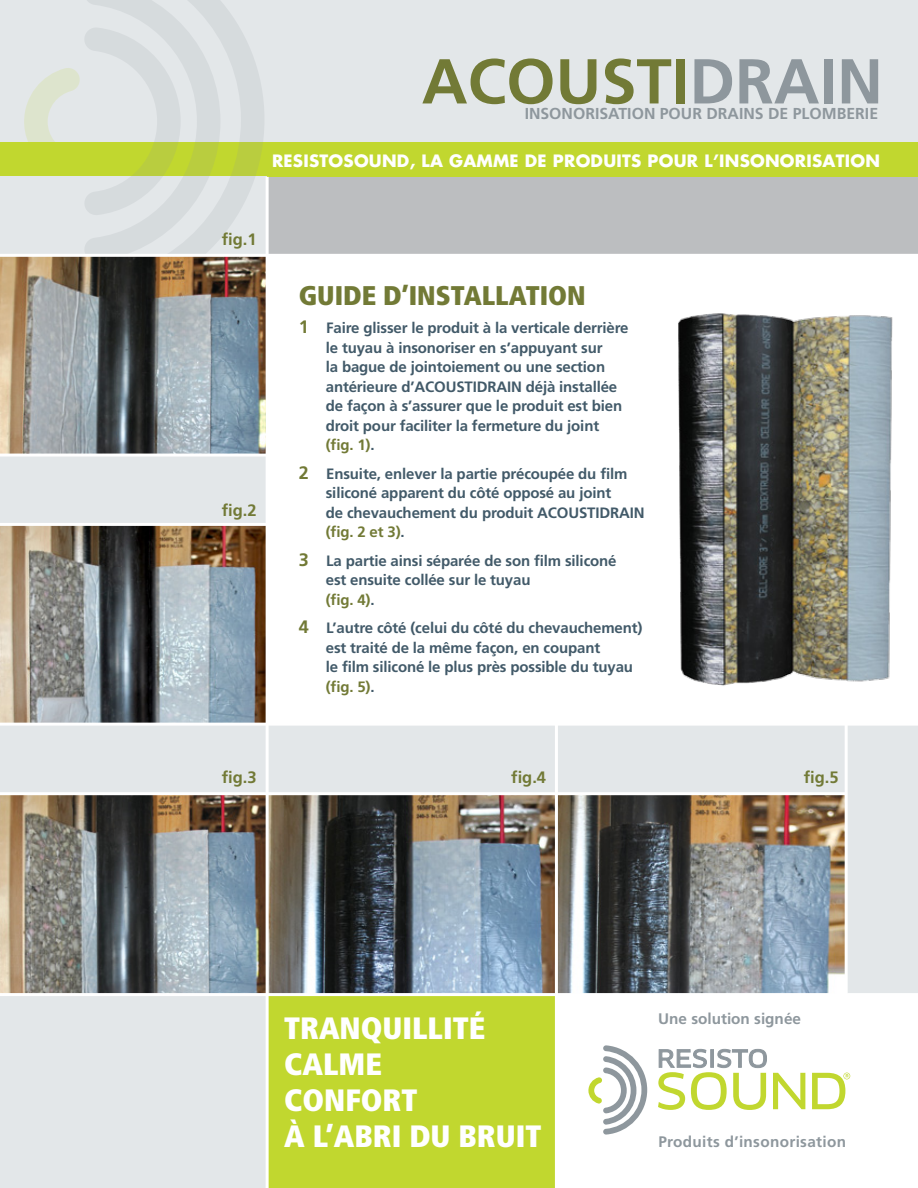
<style>
.page{position:relative;width:918px;height:1188px;background:#fff}
.page>*{position:absolute;margin:0;border:0;box-sizing:border-box;transform-origin:0 0}
.t1{font:700 63.3px "Frutiger";color:#727a36}
.t2{font:900 condensed 30.9px/36px "Frutiger";color:#fff}
.t3{font:900 condensed 27px "Frutiger";color:#727a36}
.t4{font:700 16.65px "Futura";letter-spacing:.015em;color:#fff}
.t5{font:700 16.5px "Frutiger";color:#727a36}
.t6{font:700 15.9px "Frutiger";color:#8e979d}
.t7{font:700 15.3px "Frutiger";letter-spacing:.02em;color:#8e979d}
.t8{font:700 15.3px "Frutiger";color:#8e979d}
.t9{font:700 15px/19.5px "Frutiger";letter-spacing:-.01em;color:#425a69}
.s1{color:#8e979d}
.s2{font-size:18px;color:#727a36}
.s3{color:#727a36}
</style>
<div class="page">
<div style="left:267px;top:164px;width:651px;height:91px;background:#bcbec0"></div>
<div style="left:0;top:0;width:918px;height:157px;background:#e3e7e9"></div>
<div style="left:0;top:142px;width:918px;height:35px;background:#c1d72f"></div>
<div style="left:0;top:177px;width:267px;height:1011px;background:#e3e7e9"></div>
<svg style="left:24px;top:68px;width:60px;height:109px"></svg>
<svg style="left:84px;top:0;width:181px;height:253px"></svg>
<img style="left:678px;top:313px;width:215px;height:373px">
<div style="left:267px;top:990px;width:289px;height:198px;background:#c1d72f"></div>
<div style="left:556px;top:794px;width:362px;height:201px;background:#e3e7e9"></div>
<div style="left:267px;top:724px;width:651px;height:70px;background:#e3e7e9"></div>
<img style="left:0;top:526px;width:266px;height:197px">
<img style="left:0;top:795px;width:845px;height:198px">
<hr style="left:555px;top:724px;width:3px;height:464px;background:#fff">
<hr style="left:845px;top:724px;width:3px;height:269px;background:#fff">
<hr style="left:0;top:993px;width:918px;height:3px;background:#fff">
<hr style="left:0;top:792px;width:846px;height:3px;background:#fff">
<hr style="left:0;top:723px;width:918px;height:3px;background:#fff">
<hr style="left:0;top:523px;width:267px;height:3px;background:#fff">
<img style="left:0;top:257px;width:266px;height:197px">
<hr style="left:266px;top:177px;width:3px;height:1011px;background:#fff">
<hr style="left:0;top:454px;width:267px;height:3px;background:#fff">
<hr style="left:0;top:254px;width:918px;height:3px;background:#fff">
<svg style="left:773px;top:1073px;width:32px;height:36px"></svg>
<svg style="left:658px;top:1049px;width:109px;height:61px"></svg>
<svg style="left:588px;top:1045px;width:59px;height:90px"></svg>
<svg style="left:812px;top:1073px;width:38px;height:36px"></svg>
<h1 class="t1" style="left:422px;top:44px;width:463px">ACOUSTI<span class="s1">DRAIN</span></h1>
<p class="t6" style="left:525px;top:104px;width:355px">INSONORISATION POUR DRAINS DE PLOMBERIE</p>
<p class="t4" style="left:272px;top:150px;width:609px">RESISTOSOUND, LA GAMME DE PRODUITS POUR L’INSONORISATION</p>
<p class="t5" style="left:222px;top:229px;width:36px">fig.1</p>
<p class="t5" style="left:222px;top:501px;width:36px">fig.2</p>
<h3 class="t3" style="left:299px;top:279px;width:288px">GUIDE D’INSTALLATION</h3>
<p class="t9" style="left:326px;top:319px;width:304px;text-indent:-27px"><span class="s2">1</span> Faire glisser le produit à la verticale derrière le tuyau à insonoriser en s’appuyant sur<br>la bague de jointoiement ou une section antérieure d’ACOUSTIDRAIN déjà installée de façon à s’assurer que le produit est bien droit pour faciliter la fermeture du joint <span class="s3">(fig. 1)</span>.</p>
<p class="t9" style="left:326px;top:464px;width:320px;text-indent:-27px"><span class="s2">2</span> Ensuite, enlever la partie précoupée du film siliconé apparent du côté opposé au joint<br>de chevauchement du produit ACOUSTIDRAIN <span class="s3">(fig. 2 et 3)</span>.</p>
<p class="t9" style="left:326px;top:551px;width:292px;text-indent:-27px"><span class="s2">3</span> La partie ainsi séparée de son film siliconé est ensuite collée sur le tuyau<br><span class="s3">(fig. 4)</span>.</p>
<p class="t9" style="left:326px;top:619px;width:318px;text-indent:-27px"><span class="s2">4</span> L’autre côté (celui du côté du chevauchement) est traité de la même façon, en coupant<br>le film siliconé le plus près possible du tuyau <span class="s3">(fig. 5)</span>.</p>
<p class="t5" style="left:222px;top:768px;width:36px">fig.3</p>
<p class="t5" style="left:511px;top:768px;width:36px">fig.4</p>
<p class="t5" style="left:804px;top:768px;width:36px">fig.5</p>
<h2 class="t2" style="left:284px;top:1010px;width:259px">TRANQUILLITÉ<br>CALME<br>CONFORT<br>À L’ABRI DU BRUIT</h2>
<p class="t8" style="left:658px;top:1010px;width:144px">Une solution signée</p>
<p class="t7" style="left:658px;top:1133px;width:189px">Produits d’insonorisation</p>
</div>
